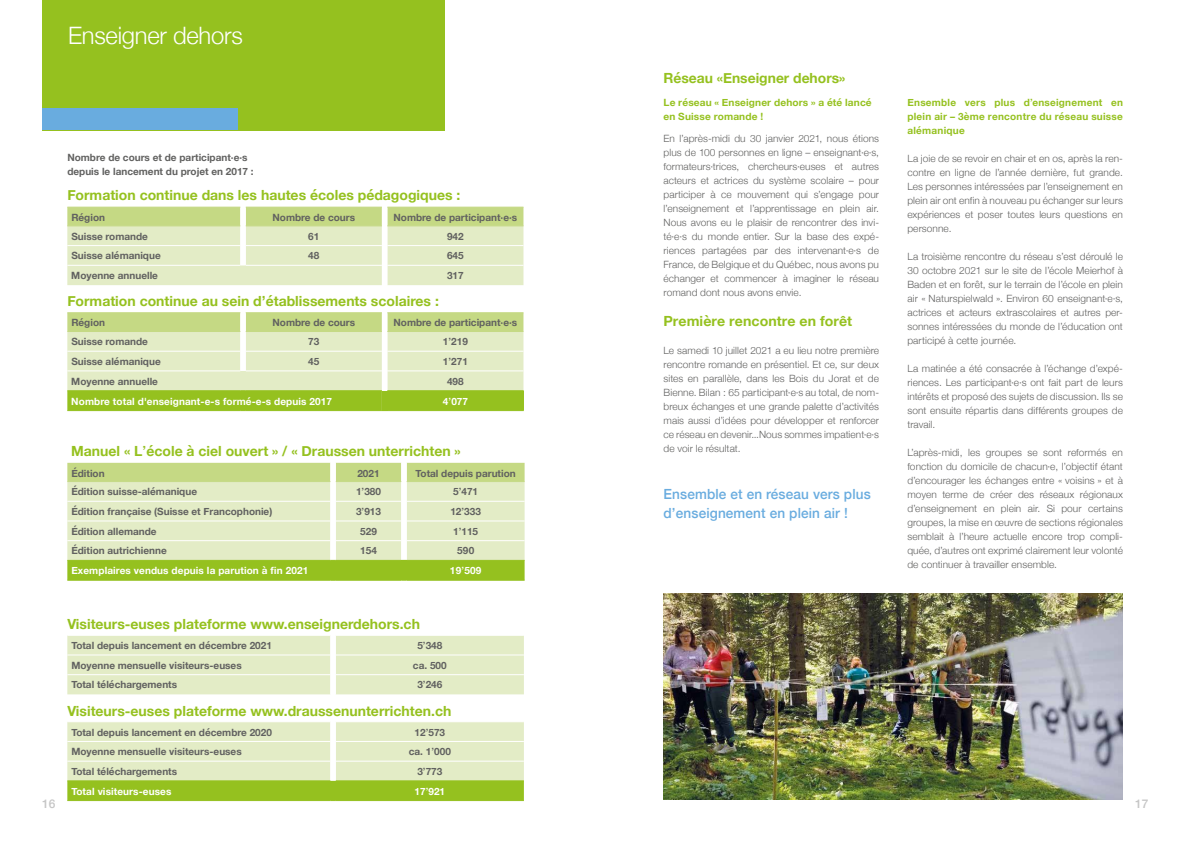
<style>
.page{position:relative;width:1191px;height:842px;background:#fff}
.page>*{position:absolute;margin:0;border:0;box-sizing:border-box;transform-origin:0 0}
.t1{font:300 24px "Helvetica Neue";letter-spacing:-.01em;color:#fff}
.t2{font:700 14px "Helvetica Neue";color:#95c11f}
.t3{font:500 14px/19px "Helvetica Neue";letter-spacing:.01em;color:#69acdf}
.t4{font:500 12px "Helvetica Neue";color:#c6c6c6}
.t5{font:300 10px/14px "Helvetica Neue";letter-spacing:.005em;color:#616160;text-align:justify}
.t6{font:700 10px/14px "Helvetica Neue";color:#616160}
.t7{font:700 10px/14px "Helvetica Neue";letter-spacing:.02em;color:#95c11f}
.t8{font:700 10px "Helvetica Neue";letter-spacing:.01em;color:#fff}
</style>
<div class="page">
<div style="left:43px;top:0;width:402px;height:130px;background:#95c11f"></div>
<div style="left:43px;top:108px;width:195px;height:22px;background:#69acdf"></div>
<svg style="left:67px;top:463px;width:457px;height:118px;background:#d1e2a0"></svg>
<hr style="left:407px;top:580px;width:117px;height:1px;background:#95c11f">
<hr style="left:67px;top:521px;width:263px;height:1px;background:#fff">
<hr style="left:67px;top:540px;width:263px;height:1px;background:#fff">
<svg style="left:67px;top:207px;width:456px;height:78px;background:#dce8b8"></svg>
<hr style="left:67px;top:245px;width:173px;height:1px;background:#fff">
<hr style="left:246px;top:245px;width:136px;height:1px;background:#fff">
<hr style="left:387px;top:245px;width:136px;height:1px;background:#fff">
<hr style="left:67px;top:265px;width:173px;height:1px;background:#fff">
<hr style="left:246px;top:265px;width:136px;height:1px;background:#fff">
<hr style="left:387px;top:265px;width:136px;height:1px;background:#fff">
<hr style="left:67px;top:207px;width:173px;height:1px;background:#c5d984">
<hr style="left:246px;top:207px;width:136px;height:1px;background:#c5d984">
<hr style="left:387px;top:207px;width:136px;height:1px;background:#c5d984">
<hr style="left:67px;top:226px;width:173px;height:1px;background:#c5d984">
<hr style="left:246px;top:226px;width:136px;height:1px;background:#c5d984">
<hr style="left:387px;top:226px;width:136px;height:1px;background:#c5d984">
<svg style="left:67px;top:313px;width:457px;height:98px;background:#cee098"></svg>
<hr style="left:387px;top:410px;width:137px;height:1px;background:#95c11f">
<hr style="left:67px;top:312px;width:173px;height:1px;background:#c5d984">
<hr style="left:246px;top:312px;width:136px;height:1px;background:#c5d984">
<hr style="left:387px;top:312px;width:136px;height:1px;background:#c5d984">
<hr style="left:67px;top:331px;width:173px;height:1px;background:#c5d984">
<hr style="left:246px;top:331px;width:136px;height:1px;background:#c5d984">
<hr style="left:387px;top:331px;width:136px;height:1px;background:#c5d984">
<svg style="left:67px;top:722px;width:457px;height:79px;background:#cfe19d"></svg>
<hr style="left:336px;top:800px;width:188px;height:1px;background:#95c11f">
<div style="left:67px;top:636px;width:457px;height:58px;background:#e3ecc6"></div>
<hr style="left:67px;top:674px;width:263px;height:1px;background:#fff">
<hr style="left:336px;top:674px;width:188px;height:1px;background:#fff">
<hr style="left:67px;top:655px;width:263px;height:1px;background:#fff">
<hr style="left:336px;top:655px;width:188px;height:1px;background:#fff">
<img style="left:663px;top:594px;width:460px;height:205px">
<h1 class="t1" style="left:68px;top:17px;width:176px">Enseigner dehors</h1>
<p class="t6" style="left:67px;top:151px;width:188px">Nombre de cours et de participant·e·s depuis le lancement du projet en 2017 :</p>
<h2 class="t2" style="left:67px;top:184px;width:394px">Formation continue dans les hautes écoles pédagogiques :</h2>
<p class="t6" style="left:71px;top:211px;width:35px">Région</p>
<p class="t6" style="left:272px;top:211px;width:84px">Nombre de cours</p>
<p class="t6" style="left:393px;top:211px;width:125px">Nombre de participant·e·s</p>
<p class="t6" style="left:71px;top:229px;width:78px">Suisse romande</p>
<p class="t6" style="left:308px;top:229px;width:13px">61</p>
<p class="t6" style="left:447px;top:229px;width:18px">942</p>
<p class="t6" style="left:71px;top:249px;width:91px">Suisse alémanique</p>
<p class="t6" style="left:308px;top:249px;width:13px">48</p>
<p class="t6" style="left:447px;top:249px;width:18px">645</p>
<p class="t6" style="left:71px;top:269px;width:88px">Moyenne annuelle</p>
<p class="t6" style="left:447px;top:269px;width:18px">317</p>
<h2 class="t2" style="left:67px;top:290px;width:373px">Formation continue au sein d’établissements scolaires :</h2>
<p class="t6" style="left:71px;top:316px;width:35px">Région</p>
<p class="t6" style="left:272px;top:316px;width:84px">Nombre de cours</p>
<p class="t6" style="left:393px;top:316px;width:125px">Nombre de participant·e·s</p>
<p class="t6" style="left:71px;top:335px;width:78px">Suisse romande</p>
<p class="t6" style="left:308px;top:335px;width:13px">73</p>
<p class="t6" style="left:443px;top:335px;width:27px">1ʼ219</p>
<p class="t6" style="left:71px;top:355px;width:91px">Suisse alémanique</p>
<p class="t6" style="left:308px;top:355px;width:13px">45</p>
<p class="t6" style="left:443px;top:355px;width:27px">1ʼ271</p>
<p class="t6" style="left:71px;top:374px;width:88px">Moyenne annuelle</p>
<p class="t6" style="left:447px;top:374px;width:18px">498</p>
<p class="t8" style="left:71px;top:393px;width:262px">Nombre total d'enseignant-e-s formé-e-s depuis 2017</p>
<p class="t8" style="left:443px;top:393px;width:27px">4ʼ077</p>
<h2 class="t2" style="left:71px;top:440px;width:391px">Manuel « Lʼécole à ciel ouvert » / « Draussen unterrichten »</h2>
<p class="t6" style="left:71px;top:466px;width:35px">Édition</p>
<p class="t6" style="left:357px;top:466px;width:24px">2021</p>
<p class="t6" style="left:415px;top:466px;width:102px">Total depuis parution</p>
<p class="t6" style="left:71px;top:485px;width:127px">Édition suisse-alémanique</p>
<p class="t6" style="left:356px;top:485px;width:27px">1ʼ380</p>
<p class="t6" style="left:453px;top:485px;width:27px">5ʼ471</p>
<p class="t6" style="left:71px;top:505px;width:202px">Édition française (Suisse et Francophonie)</p>
<p class="t6" style="left:356px;top:505px;width:27px">3ʼ913</p>
<p class="t6" style="left:450px;top:505px;width:32px">12ʼ333</p>
<p class="t6" style="left:71px;top:524px;width:87px">Édition allemande</p>
<p class="t6" style="left:360px;top:524px;width:18px">529</p>
<p class="t6" style="left:453px;top:524px;width:27px">1ʼ115</p>
<p class="t6" style="left:71px;top:544px;width:97px">Édition autrichienne</p>
<p class="t6" style="left:360px;top:544px;width:18px">154</p>
<p class="t6" style="left:457px;top:544px;width:19px">590</p>
<p class="t8" style="left:71px;top:563px;width:238px">Exemplaires vendus depuis la parution à fin 2021</p>
<p class="t8" style="left:450px;top:563px;width:33px">19ʼ509</p>
<h2 class="t2" style="left:67px;top:613px;width:354px">Visiteurs-euses plateforme www.enseignerdehors.ch</h2>
<p class="t6" style="left:71px;top:639px;width:202px">Total depuis lancement en décembre 2021</p>
<p class="t6" style="left:417px;top:639px;width:27px">5ʼ348</p>
<p class="t6" style="left:71px;top:658px;width:172px">Moyenne mensuelle visiteurs-euses</p>
<p class="t6" style="left:413px;top:658px;width:35px">ca. 500</p>
<p class="t6" style="left:71px;top:678px;width:107px">Total téléchargements</p>
<p class="t6" style="left:417px;top:678px;width:27px">3ʼ246</p>
<h2 class="t2" style="left:67px;top:699px;width:385px">Visiteurs-euses plateforme www.draussenunterrichten.ch</h2>
<p class="t6" style="left:71px;top:725px;width:202px">Total depuis lancement en décembre 2020</p>
<p class="t6" style="left:414px;top:725px;width:32px">12ʼ573</p>
<p class="t6" style="left:71px;top:745px;width:172px">Moyenne mensuelle visiteurs-euses</p>
<p class="t6" style="left:409px;top:745px;width:44px">ca. 1ʼ000</p>
<p class="t6" style="left:71px;top:765px;width:107px">Total téléchargements</p>
<p class="t6" style="left:417px;top:765px;width:27px">3ʼ773</p>
<p class="t8" style="left:71px;top:783px;width:102px">Total visiteurs-euses</p>
<p class="t8" style="left:414px;top:783px;width:32px">17ʼ921</p>
<h2 class="t2" style="left:663px;top:67px;width:183px">Réseau «Enseigner dehors»</h2>
<p class="t7" style="left:663px;top:95px;width:210px">Le réseau « Enseigner dehors » a été lancé en Suisse romande !</p>
<p class="t5" style="left:663px;top:131px;width:217px">En lʼaprès-midi du 30 janvier 2021, nous étions plus de 100 personnes en ligne – enseignant·e·s, formateurs·trices, chercheurs·euses et autres acteurs et actrices du système scolaire – pour participer à ce mouvement qui sʼengage pour lʼenseignement et lʼapprentissage en plein air.<br>Nous avons eu le plaisir de rencontrer des invi&shy;té·e·s du monde entier. Sur la base des expé&shy;riences partagées par des intervenant·e·s de France, de Belgique et du Québec, nous avons pu échanger et commencer à imaginer le réseau romand dont nous avons envie.</p>
<h2 class="t2" style="left:663px;top:310px;width:190px">Première rencontre en forêt</h2>
<p class="t5" style="left:663px;top:343px;width:217px">Le samedi 10 juillet 2021 a eu lieu notre première rencontre romande en présentiel. Et ce, sur deux sites en parallèle, dans les Bois du Jorat et de Bienne. Bilan : 65 participant·e·s au total, de nom&shy;breux échanges et une grande palette dʼactivités mais aussi dʼidées pour développer et renforcer ce réseau en devenir...Nous sommes impatient·e·s de voir le résultat.</p>
<h2 class="t3" style="left:663px;top:483px;width:209px">Ensemble et en réseau vers plus dʼenseignement en plein air !</h2>
<p class="t7" style="left:907px;top:96px;width:217px;text-align:justify">Ensemble vers plus dʼenseignement en plein air – 3ème rencontre du réseau suisse alémanique</p>
<p class="t5" style="left:907px;top:151px;width:217px">La joie de se revoir en chair et en os, après la ren&shy;contre en ligne de lʼannée dernière, fut grande.<br>Les personnes intéressées par lʼenseignement en plein air ont enfin à nouveau pu échanger sur leurs expériences et poser toutes leurs questions en personne.</p>
<p class="t5" style="left:907px;top:249px;width:217px">La troisième rencontre du réseau sʼest déroulé le 30 octobre 2021 sur le site de lʼécole Meierhof à Baden et en forêt, sur le terrain de lʼécole en plein air « Naturspielwald ». Environ 60 enseignant·e·s, actrices et acteurs extrascolaires et autres per&shy;sonnes intéressées du monde de lʼéducation ont participé à cette journée.</p>
<p class="t5" style="left:907px;top:361px;width:217px">La matinée a été consacrée à lʼéchange dʼexpé&shy;riences. Les participant·e·s ont fait part de leurs intérêts et proposé des sujets de discussion. Ils se sont ensuite répartis dans différents groupes de travail.</p>
<p class="t5" style="left:907px;top:445px;width:217px">Lʼaprès-midi, les groupes se sont reformés en fonction du domicile de chacun·e, lʼobjectif étant dʼencourager les échanges entre « voisins » et à moyen terme de créer des réseaux régionaux dʼenseignement en plein air. Si pour certains groupes, la mise en œuvre de sections régionales semblait à lʼheure actuelle encore trop compli&shy;quée, dʼautres ont exprimé clairement leur volonté de continuer à travailler ensemble.</p>
<p class="t4" style="left:42px;top:794px;width:15px">16</p>
<p class="t4" style="left:1135px;top:794px;width:15px">17</p>
</div>
